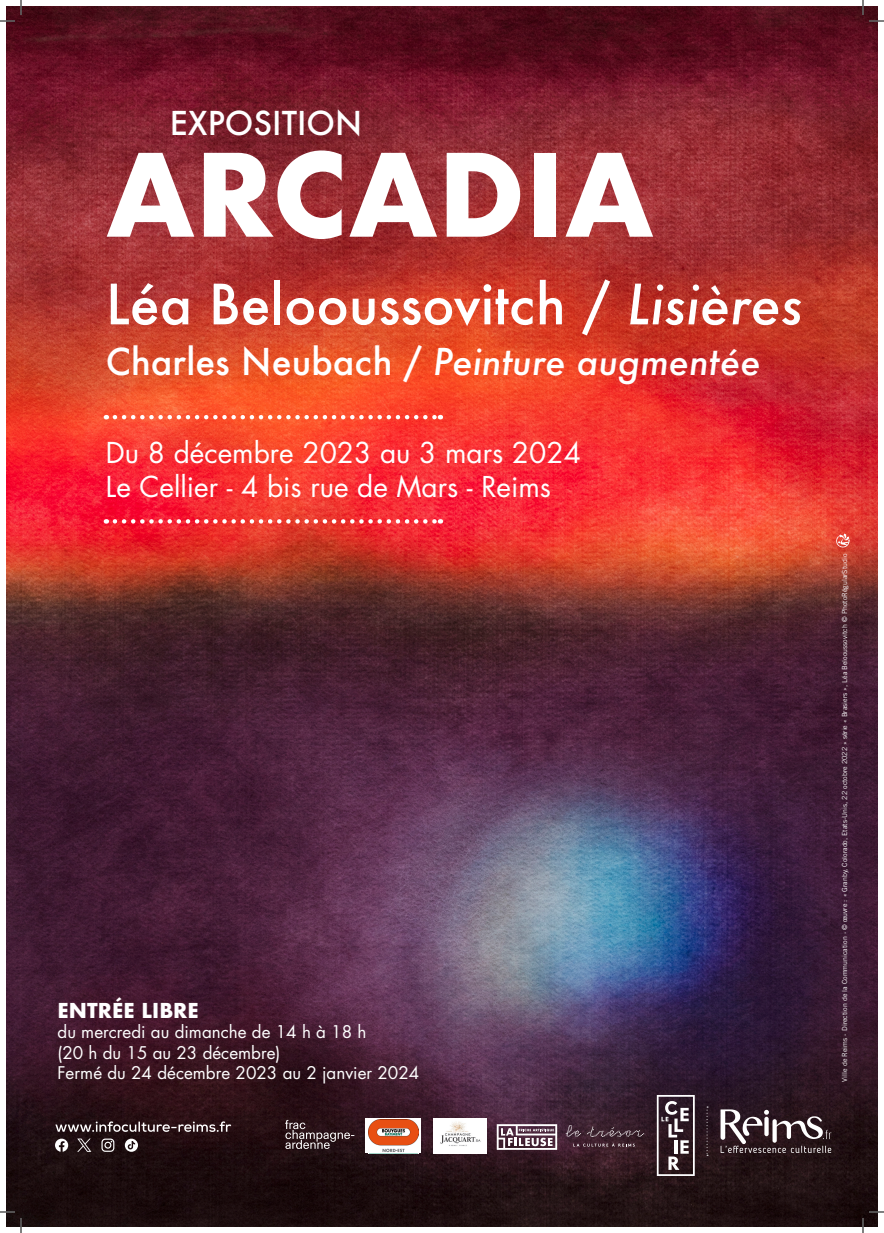
<style>
.page{position:relative;width:884px;height:1233px;background:#fff}
.page>*{position:absolute;margin:0;border:0;box-sizing:border-box;transform-origin:0 0}
.t1{font:700 111.2px "Futura";color:#fff}
.t2{font:500 54px "Futura";color:#fff}
.t3{font:italic 500 36px "Futura";color:#fff}
.t4{font:500 32px "Futura";color:#fff}
.t5{font:28px/33.6px "Futura Std";color:#fff}
.t6{font:700 20px "Futura";color:#fff}
.t7{font:17px/20.4px "Futura Std";color:#fff}
.t8{font:7px "Trade Gothic";color:#fff}
.s1{font-style:italic}
.s2{font-style:normal}
</style>
<div class="page">
<img style="left:7px;top:7px;width:870px;height:1219px">
<svg style="left:657px;top:1095px;width:38px;height:81px"></svg>
<svg style="left:720px;top:1109px;width:111px;height:44px;background:#5c4d52"></svg>
<svg style="left:706px;top:1106px;width:2px;height:49px"></svg>
<svg style="left:566px;top:1125px;width:78px;height:21px;background:#4b323d"></svg>
<svg style="left:497px;top:1124px;width:60px;height:25px"></svg>
<img style="left:433px;top:1118px;width:54px;height:35px">
<svg style="left:285px;top:1119px;width:69px;height:30px;background:#4b383c"></svg>
<div style="left:365px;top:1118px;width:56px;height:35px;background:#fff"></div>
<img style="left:368px;top:1119px;width:50px;height:34px">
<svg style="left:101px;top:1138px;width:13px;height:13px"></svg>
<svg style="left:55px;top:1138px;width:13px;height:13px"></svg>
<svg style="left:125px;top:1138px;width:13px;height:13px"></svg>
<svg style="left:77px;top:1138px;width:14px;height:13px"></svg>
<svg style="left:55px;top:1121px;width:176px;height:11px;background:#605053"></svg>
<svg style="left:835px;top:533px;width:15px;height:15px"></svg>
<svg style="left:115px;top:415px;width:326px;height:4px"></svg>
<svg style="left:115px;top:519px;width:326px;height:4px"></svg>
<svg style="left:0;top:1211px;width:15px;height:1px"></svg>
<svg style="left:869px;top:1211px;width:15px;height:1px"></svg>
<svg style="left:0;top:0;width:22px;height:22px"></svg>
<svg style="left:20px;top:1218px;width:2px;height:15px"></svg>
<svg style="left:862px;top:0;width:22px;height:22px"></svg>
<svg style="left:862px;top:1218px;width:2px;height:15px"></svg>
<h3 class="t4" style="left:170px;top:101px;width:194px">EXPOSITION</h3>
<h1 class="t1" style="left:106px;top:114px;width:549px">ARCADIA</h1>
<h2 class="t2" style="left:106px;top:267px;width:698px">Léa Belooussovitch / <span class="s1">Lisières</span></h2>
<h3 class="t3" style="left:106px;top:337px;width:656px"><span class="s2">Charles Neubach /</span> Peinture augmentée</h3>
<h3 class="t5" style="left:106px;top:436px;width:476px">Du 8 décembre 2023 au 3 mars 2024<br>Le Cellier - 4 bis rue de Mars - Reims</h3>
<h3 class="t6" style="left:58px;top:996px;width:143px">ENTRÉE LIBRE</h3>
<h3 class="t7" style="left:58px;top:1022px;width:363px">du mercredi au dimanche de 14 h à 18 h<br>(20 h du 15 au 23 décembre)<br>Fermé du 24 décembre 2023 au 2 janvier 2024</h3>
<p class="t8" style="left:840px;top:1081px;width:529px;rotate:-90deg">Ville de Reims - Direction de la Communication - © œuvre : « Granby, Colorado, Etats-Unis, 22 octobre 2022 » série « Brasiers », Léa Belooussovitch © PhotoRégularStudio</p>
</div>
